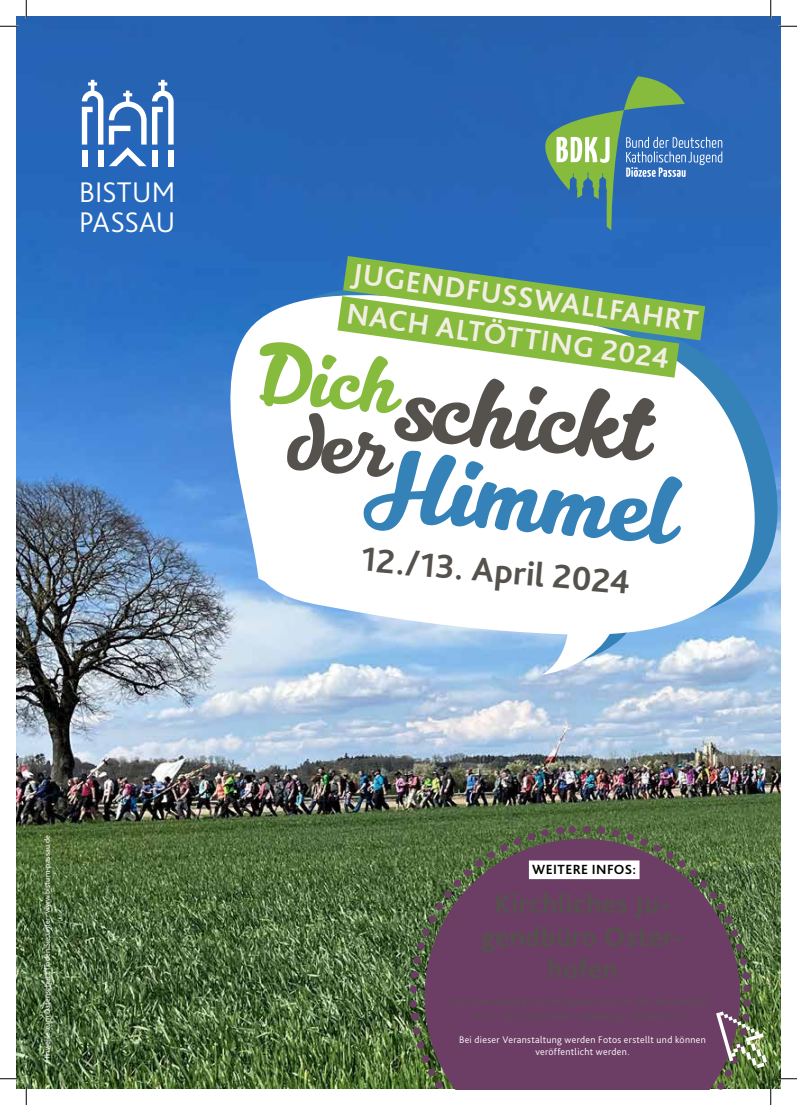
<style>
.page{position:relative;width:797px;height:1105px;background:#fff}
.page>*{position:absolute;margin:0;border:0;box-sizing:border-box;transform-origin:0 0}
.t1{font:700 35px "Bliss Pro";color:#55524e}
.t2{font:700 30px/40.5px "Bliss Pro";color:#f3eee3}
.t3{font:300 29.75px/29.8px "Bliss Pro";color:#fff}
.t4{font:700 28.12px/32.5px "Bliss Pro";letter-spacing:.015em;color:#55524e;text-align:center}
.t5{font:700 13.88px "Bliss Pro";letter-spacing:.03em;color:#000}
.t6{font:300 10px/12.5px "Bliss Pro";letter-spacing:.03em;color:#fff;text-align:center}
.t7{font:7.88px "Bliss Pro";letter-spacing:.015em;color:#fff}
</style>
<div class="page">
<img style="left:16px;top:16px;width:765px;height:1073px">
<div style="left:82px;top:150px;width:5px;height:16px;background:#fff"></div>
<div style="left:98px;top:150px;width:5px;height:16px;background:#fff"></div>
<svg style="left:82px;top:80px;width:21px;height:65px"></svg>
<svg style="left:109px;top:80px;width:65px;height:86px"></svg>
<svg style="left:539px;top:76px;width:183px;height:154px;background:#457ea5"></svg>
<svg style="left:209px;top:265px;width:564px;height:410px"></svg>
<svg style="left:306px;top:234px;width:435px;height:128px;background:#2d6fb6"></svg>
<svg style="left:301px;top:274px;width:415px;height:126px;background:#82b379"></svg>
<svg style="left:259px;top:342px;width:423px;height:202px"></svg>
<svg style="left:0;top:25px;width:19px;height:2px"></svg>
<svg style="left:778px;top:25px;width:19px;height:2px"></svg>
<svg style="left:0;top:1078px;width:19px;height:1px"></svg>
<svg style="left:778px;top:1078px;width:19px;height:1px"></svg>
<svg style="left:25px;top:0;width:2px;height:19px"></svg>
<svg style="left:25px;top:1086px;width:2px;height:19px"></svg>
<svg style="left:770px;top:0;width:1px;height:19px"></svg>
<svg style="left:407px;top:823px;width:364px;height:282px;background:#725b67"></svg>
<h3 class="t3" style="left:79px;top:177px;width:97px">BISTUM<br>PASSAU</h3>
<p class="t7" style="left:42px;top:1062px;width:228px;rotate:-90deg">Hinweise zum Datenschutz finden Sie unter: www.bistum-passau.de</p>
<h2 class="t2" style="left:355px;top:253px;width:350px;rotate:8deg">JUGENDFUSSWALLFAHRT<br>NACH ALTÖTTING 2024</h2>
<h1 class="t1" style="left:363px;top:537px;width:272px;rotate:5deg">12./13. April 2024</h1>
<h3 class="t5" style="left:532px;top:861px;width:105px">WEITERE INFOS:</h3>
<h3 class="t4" style="left:481px;top:888px;width:203px">Kirchliches Ju&shy;gendbüro Oster&shy;hofen</h3>
<p class="t6" style="left:459px;top:1033px;width:248px">Bei dieser Veranstaltung werden Fotos erstellt und können veröffentlicht werden.</p>
</div>
